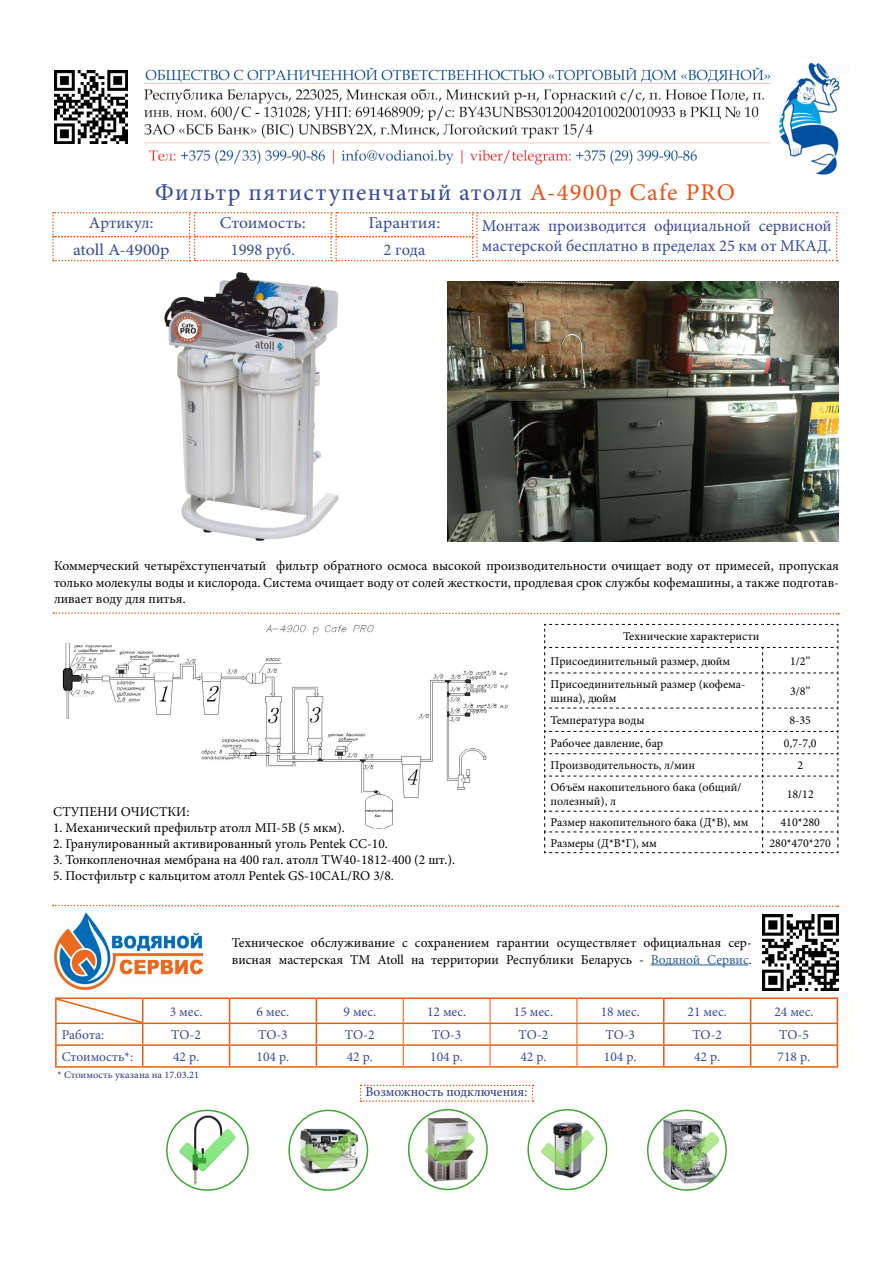
<style>
.page{position:relative;width:893px;height:1263px;background:#fff}
.page>*{position:absolute;margin:0;border:0;box-sizing:border-box;transform-origin:0 0}
.t1{font:24px "Minion Pro";letter-spacing:.05em;color:#35499a}
.t2{font:16.5px/19.8px "Minion Pro";color:#35499a}
.t3{font:16.5px/26.8px "Minion Pro";color:#35499a;text-align:center;scale:1.07 1}
.t4{font:13.5px/16.2px "Minion Pro";color:#000;text-align:justify}
.t5{font:13.5px "Minion Pro";color:#35499a}
.t6{font:13.5px "Minion Pro";color:#283583}
.t7{font:12px/14.4px "Minion Pro";color:#000}
.t8{font:10.05px "Minion Pro";color:#283583;scale:1.05 1}
.s1{color:#e95113}
.s2{color:#275b9b}
</style>
<div class="page">
<img style="left:62px;top:625px;width:447px;height:204px">
<img style="left:144px;top:62px;width:696px;height:113px">
<img style="left:54px;top:70px;width:73px;height:73px">
<svg style="left:52px;top:212px;width:786px;height:49px"></svg>
<img style="left:164px;top:272px;width:175px;height:269px">
<img style="left:448px;top:282px;width:390px;height:260px">
<hr style="left:651px;top:964px;width:98px;height:1px;background:#275b9b">
<img style="left:762px;top:914px;width:76px;height:76px">
<img style="left:55px;top:912px;width:148px;height:78px">
<svg style="left:53px;top:612px;width:786px;height:3px"></svg>
<svg style="left:229px;top:999px;width:1px;height:67px"></svg>
<svg style="left:316px;top:999px;width:1px;height:67px"></svg>
<svg style="left:663px;top:999px;width:1px;height:67px"></svg>
<svg style="left:750px;top:999px;width:1px;height:67px"></svg>
<svg style="left:403px;top:999px;width:1px;height:67px"></svg>
<svg style="left:490px;top:999px;width:1px;height:67px"></svg>
<svg style="left:577px;top:999px;width:1px;height:67px"></svg>
<hr style="left:55px;top:1046px;width:2px;height:20px;background:#ea5c0d">
<hr style="left:55px;top:1066px;width:88px;height:2px;background:#ea5c0d">
<hr style="left:143px;top:1066px;width:87px;height:2px;background:#ea5c0d">
<hr style="left:230px;top:1066px;width:86px;height:2px;background:#ea5c0d">
<hr style="left:316px;top:1066px;width:87px;height:2px;background:#ea5c0d">
<hr style="left:403px;top:1066px;width:87px;height:2px;background:#ea5c0d">
<hr style="left:490px;top:1066px;width:87px;height:2px;background:#ea5c0d">
<hr style="left:577px;top:1066px;width:87px;height:2px;background:#ea5c0d">
<hr style="left:664px;top:1066px;width:87px;height:2px;background:#ea5c0d">
<hr style="left:751px;top:1066px;width:87px;height:2px;background:#ea5c0d">
<hr style="left:55px;top:997px;width:88px;height:2px;background:#ea5c0d">
<hr style="left:55px;top:999px;width:2px;height:23px;background:#ea5c0d">
<hr style="left:143px;top:997px;width:87px;height:2px;background:#ea5c0d">
<hr style="left:230px;top:997px;width:86px;height:2px;background:#ea5c0d">
<hr style="left:316px;top:997px;width:87px;height:2px;background:#ea5c0d">
<hr style="left:403px;top:997px;width:87px;height:2px;background:#ea5c0d">
<hr style="left:490px;top:997px;width:87px;height:2px;background:#ea5c0d">
<hr style="left:577px;top:997px;width:87px;height:2px;background:#ea5c0d">
<hr style="left:664px;top:997px;width:87px;height:2px;background:#ea5c0d">
<hr style="left:751px;top:997px;width:87px;height:2px;background:#ea5c0d">
<hr style="left:55px;top:1022px;width:88px;height:2px;background:#ea5c0d">
<hr style="left:143px;top:1022px;width:87px;height:2px;background:#ea5c0d">
<hr style="left:230px;top:1022px;width:86px;height:2px;background:#ea5c0d">
<hr style="left:316px;top:1022px;width:87px;height:2px;background:#ea5c0d">
<hr style="left:403px;top:1022px;width:87px;height:2px;background:#ea5c0d">
<hr style="left:490px;top:1022px;width:87px;height:2px;background:#ea5c0d">
<hr style="left:577px;top:1022px;width:87px;height:2px;background:#ea5c0d">
<hr style="left:664px;top:1022px;width:87px;height:2px;background:#ea5c0d">
<hr style="left:751px;top:1022px;width:87px;height:2px;background:#ea5c0d">
<hr style="left:55px;top:1024px;width:2px;height:20px;background:#ea5c0d">
<svg style="left:837px;top:999px;width:1px;height:67px"></svg>
<hr style="left:55px;top:1044px;width:88px;height:2px;background:#ea5c0d">
<hr style="left:143px;top:1044px;width:87px;height:2px;background:#ea5c0d">
<hr style="left:230px;top:1044px;width:86px;height:2px;background:#ea5c0d">
<hr style="left:316px;top:1044px;width:87px;height:2px;background:#ea5c0d">
<hr style="left:403px;top:1044px;width:87px;height:2px;background:#ea5c0d">
<hr style="left:490px;top:1044px;width:87px;height:2px;background:#ea5c0d">
<hr style="left:577px;top:1044px;width:87px;height:2px;background:#ea5c0d">
<hr style="left:664px;top:1044px;width:87px;height:2px;background:#ea5c0d">
<hr style="left:751px;top:1044px;width:87px;height:2px;background:#ea5c0d">
<svg style="left:57px;top:999px;width:86px;height:67px"></svg>
<svg style="left:544px;top:624px;width:295px;height:229px"></svg>
<svg style="left:53px;top:904px;width:785px;height:3px"></svg>
<img style="left:167px;top:1110px;width:81px;height:80px">
<div style="left:166px;top:1110px;width:83px;height:81px;border:2px solid #3fa535;border-radius:50%"></div>
<img style="left:296px;top:1126px;width:65px;height:48px">
<div style="left:288px;top:1110px;width:80px;height:81px;border:2px solid #3fa535;border-radius:50%"></div>
<img style="left:425px;top:1116px;width:49px;height:68px">
<div style="left:408px;top:1109px;width:80px;height:81px;border:2px solid #3fa535;border-radius:50%"></div>
<img style="left:539px;top:1120px;width:57px;height:60px">
<div style="left:527px;top:1109px;width:80px;height:81px;border:2px solid #3fa535;border-radius:50%"></div>
<img style="left:662px;top:1118px;width:57px;height:67px">
<div style="left:647px;top:1110px;width:80px;height:81px;border:2px solid #3fa535;border-radius:50%"></div>
<svg style="left:360px;top:1085px;width:173px;height:17px"></svg>
<h1 class="t1" style="left:155px;top:176px;width:581px">Фильтр пятиступенчатый атолл <span class="s1">A-4900p Cafe PRO</span></h1>
<p class="t2" style="left:482px;top:216px;width:351px">Монтаж производится официальной сервисной мастерской бесплатно в пределах 25 км от МКАД.</p>
<p class="t2" style="left:73px;top:210px;width:98px;line-height:26.8px;text-align:center">Артикул: atoll A-4900p</p>
<p class="t3" style="left:368px;top:210px;width:69px">Гарантия:<br>2 года</p>
<p class="t3" style="left:220px;top:210px;width:82px">Стоимость:<br>1998 руб.</p>
<p class="t4" style="left:54px;top:558px;width:786px">Коммерческий четырёхступенчатый фильтр обратного осмоса высокой производительности очищает воду от примесей, пропуская только молекулы воды и кислорода. Система очищает воду от солей жесткости, продлевая срок службы кофемашины, а также подготав&shy;ливает воду для питья.</p>
<p class="t4" style="left:53px;top:803px;width:138px">СТУПЕНИ ОЧИСТКИ:</p>
<p class="t4" style="left:53px;top:819px;width:293px">1. Механический префильтр атолл МП-5В (5 мкм).</p>
<p class="t4" style="left:53px;top:836px;width:336px">2. Гранулированный активированный уголь Pentek CC-10.</p>
<p class="t4" style="left:53px;top:852px;width:404px">3. Тонкопленочная мембрана на 400 гал. атолл TW40-1812-400 (2 шт.).</p>
<p class="t4" style="left:53px;top:868px;width:342px">5. Постфильтр с кальцитом атолл Pentek GS-10CAL/RO 3/8.</p>
<p class="t7" style="left:551px;top:624px;width:210px;line-height:24.3px;text-indent:72px">Технические характеристи<br>Присоединительный размер, дюйм</p>
<p class="t7" style="left:790px;top:654px;width:22px">1/2’’</p>
<p class="t7" style="left:551px;top:677px;width:196px">Присоединительный размер (кофема&shy;шина), дюйм</p>
<p class="t7" style="left:790px;top:684px;width:22px">3/8’’</p>
<p class="t7" style="left:551px;top:713px;width:95px">Температура воды</p>
<p class="t7" style="left:789px;top:713px;width:23px">8-35</p>
<p class="t7" style="left:551px;top:736px;width:114px">Рабочее давление, бар</p>
<p class="t7" style="left:784px;top:736px;width:34px">0,7-7,0</p>
<p class="t7" style="left:551px;top:758px;width:146px">Производительность, л/мин</p>
<p class="t7" style="left:797px;top:758px;width:7px">2</p>
<p class="t7" style="left:551px;top:780px;width:192px">Объём накопительного бака (общий/ полезный), л</p>
<p class="t7" style="left:787px;top:787px;width:29px">18/12</p>
<p class="t7" style="left:551px;top:815px;width:199px">Размер накопительного бака (Д*В), мм</p>
<p class="t7" style="left:780px;top:815px;width:41px">410*280</p>
<p class="t7" style="left:551px;top:836px;width:108px">Размеры (Д*В*Г), мм</p>
<p class="t7" style="left:769px;top:836px;width:63px">280*470*270</p>
<p class="t4" style="left:232px;top:935px;width:521px">Техническое обслуживание с сохранением гарантии осуществляет официальная сер&shy;висная мастерская ТМ Atoll на территории Республики Беларусь - <span class="s2">Водяной Сервис</span>.</p>
<p class="t5" style="left:170px;top:1002px;width:34px">3 мес.</p>
<p class="t5" style="left:257px;top:1002px;width:34px">6 мес.</p>
<p class="t5" style="left:343px;top:1002px;width:34px">9 мес.</p>
<p class="t5" style="left:427px;top:1002px;width:41px">12 мес.</p>
<p class="t5" style="left:514px;top:1002px;width:41px">15 мес.</p>
<p class="t5" style="left:601px;top:1002px;width:41px">18 мес.</p>
<p class="t5" style="left:688px;top:1002px;width:41px">21 мес.</p>
<p class="t5" style="left:774px;top:1002px;width:41px">24 мес.</p>
<p class="t5" style="left:62px;top:1026px;width:44px">Работа:</p>
<p class="t5" style="left:171px;top:1026px;width:31px">ТО-2</p>
<p class="t5" style="left:258px;top:1026px;width:31px">ТО-3</p>
<p class="t5" style="left:345px;top:1026px;width:31px">ТО-2</p>
<p class="t5" style="left:432px;top:1026px;width:31px">ТО-3</p>
<p class="t5" style="left:519px;top:1026px;width:31px">ТО-2</p>
<p class="t5" style="left:605px;top:1026px;width:31px">ТО-3</p>
<p class="t5" style="left:692px;top:1026px;width:31px">ТО-2</p>
<p class="t5" style="left:779px;top:1026px;width:31px">ТО-5</p>
<p class="t5" style="left:62px;top:1047px;width:73px">Стоимость*:</p>
<p class="t5" style="left:173px;top:1047px;width:28px">42 р.</p>
<p class="t5" style="left:257px;top:1047px;width:34px">104 р.</p>
<p class="t5" style="left:347px;top:1047px;width:28px">42 р.</p>
<p class="t5" style="left:430px;top:1047px;width:34px">104 р.</p>
<p class="t5" style="left:520px;top:1047px;width:28px">42 р.</p>
<p class="t5" style="left:604px;top:1047px;width:34px">104 р.</p>
<p class="t5" style="left:694px;top:1047px;width:28px">42 р.</p>
<p class="t5" style="left:778px;top:1047px;width:34px">718 р.</p>
<p class="t8" style="left:57px;top:1068px;width:137px">* Стоимость указана на 17.03.21</p>
<p class="t6" style="left:365px;top:1083px;width:163px">Возможность подключения:</p>
</div>
